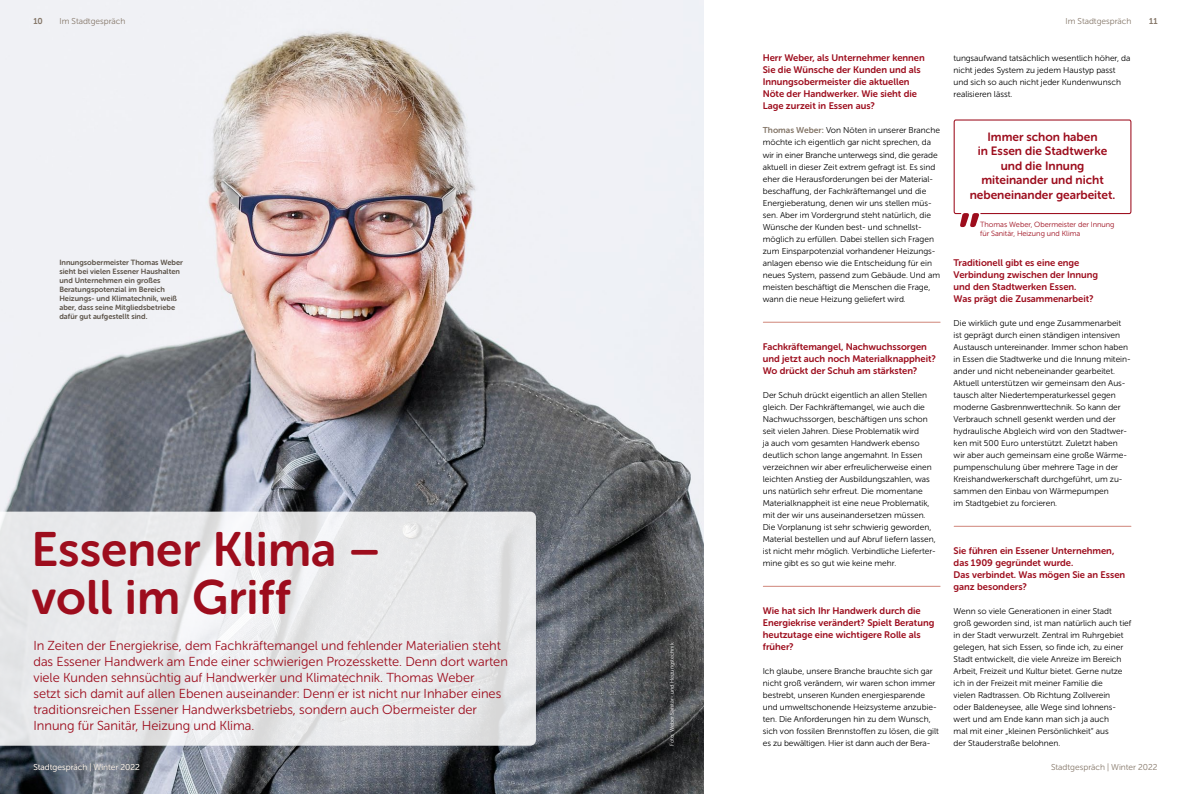
<style>
.page{position:relative;width:1191px;height:794px;background:#fff}
.page>*{position:absolute;margin:0;border:0;box-sizing:border-box;transform-origin:0 0}
.t1{font:48px/48px "Museo Sans Rounded 700";color:#9d0d1d}
.t2{font:13px/16px "Museo Sans Rounded 300";color:#9d0d1d}
.t3{font:12px/14.4px "Museo Sans Rounded 700";color:#9d0d1d;text-align:center}
.t4{font:9.5px/12px "Museo Sans Rounded 700";color:#9d0d1d}
.t5{font:8.5px/12px "Museo Sans Rounded 300";color:#000}
.t6{font:8.5px "Museo Sans Rounded 300";color:#857769}
.t7{font:8.5px "Museo Sans Rounded 300";color:#fff}
.t8{font:8.5px "Museo Sans Rounded 700";color:#857769}
.t9{font:7.5px/9px "Museo Sans Rounded 700";color:#5b5248}
.t10{font:7.5px/9px "Museo Sans Rounded 300";color:#9d0d1d}
.t11{font:5.5px "Museo Sans Rounded 300";color:#fff}
.s1{font-family:"Museo Sans Rounded 700";color:#857769}
</style>
<div class="page">
<img style="left:0;top:0;width:703px;height:794px">
<hr style="left:763px;top:322px;width:177px;height:1px;background:#cf8579">
<hr style="left:763px;top:586px;width:177px;height:1px;background:#cf8579">
<hr style="left:954px;top:526px;width:177px;height:1px;background:#cf8579">
<svg style="left:0;top:511px;width:536px;height:234px;background:#e8e9ea"></svg>
<svg style="left:953px;top:119px;width:179px;height:108px"></svg>
<p class="t8" style="left:33px;top:16px;width:11px">10</p>
<h2 class="t6" style="left:60px;top:17px;width:67px">Im Stadtgespräch</h2>
<p class="t6" style="left:1065px;top:17px;width:67px">Im Stadtgespräch</p>
<p class="t8" style="left:1149px;top:16px;width:10px">11</p>
<p class="t9" style="left:59px;top:258px;width:125px">Innungsobermeister Thomas Weber sieht bei vielen Essener Haushalten und Unternehmen ein großes<br>Beratungspotenzial im Bereich<br>Heizungs- und Klimatechnik, weiß aber, dass seine Mitgliedsbetriebe dafür gut aufgestellt sind.</p>
<h3 class="t1" style="left:32px;top:525px;width:350px">Essener Klima – voll im Griff</h3>
<p class="t2" style="left:33px;top:637px;width:476px">In Zeiten der Energiekrise, dem Fachkräftemangel und fehlender Materialien steht das Essener Handwerk am Ende einer schwierigen Prozesskette. Denn dort warten viele Kunden sehnsüchtig auf Handwerker und Klimatechnik. Thomas Weber<br>setzt sich damit auf allen Ebenen auseinander: Denn er ist nicht nur Inhaber eines traditionsreichen Essener Handwerksbetriebs, sondern auch Obermeister der Innung für Sanitär, Heizung und Klima.</p>
<h2 class="t7" style="left:33px;top:762px;width:108px">Stadtgespräch | Winter 2022</h2>
<p class="t11" style="left:669px;top:745px;width:105px;rotate:-90deg">Foto: Weber Sanitär- und Heizungstechnik</p>
<h4 class="t4" style="left:763px;top:52px;width:163px">Herr Weber, als Unternehmer kennen<br>Sie die Wünsche der Kunden und als<br>Innungsobermeister die aktuellen<br>Nöte der Handwerker. Wie sieht die<br>Lage zurzeit in Essen aus?</h4>
<p class="t5" style="left:763px;top:125px;width:179px"><span class="s1">Thomas Weber:</span> Von Nöten in unserer Branche möchte ich eigentlich gar nicht sprechen, da wir in einer Branche unterwegs sind, die gerade aktuell in dieser Zeit extrem gefragt ist. Es sind eher die Herausforderungen bei der Material&shy;beschaffung, der Fachkräftemangel und die Energieberatung, denen wir uns stellen müs&shy;sen. Aber im Vordergrund steht natürlich, die Wünsche der Kunden best- und schnellst&shy;möglich zu erfüllen. Dabei stellen sich Fragen zum Einsparpotenzial vorhandener Heizungs&shy;anlagen ebenso wie die Entscheidung für ein neues System, passend zum Gebäude. Und am meisten beschäftigt die Menschen die Frage, wann die neue Heizung geliefert wird.</p>
<h4 class="t4" style="left:763px;top:340px;width:175px">Fachkräftemangel, Nachwuchssorgen und jetzt auch noch Materialknappheit?<br>Wo drückt der Schuh am stärksten?</h4>
<p class="t5" style="left:763px;top:389px;width:174px">Der Schuh drückt eigentlich an allen Stellen gleich. Der Fachkräftemangel, wie auch die Nachwuchssorgen, beschäftigen uns schon seit vielen Jahren. Diese Problematik wird<br>ja auch vom gesamten Handwerk ebenso deutlich schon lange angemahnt. In Essen verzeichnen wir aber erfreulicherweise einen leichten Anstieg der Ausbildungszahlen, was uns natürlich sehr erfreut. Die momentane Materialknappheit ist eine neue Problematik, mit der wir uns auseinandersetzen müssen.<br>Die Vorplanung ist sehr schwierig geworden, Material bestellen und auf Abruf liefern lassen, ist nicht mehr möglich. Verbindliche Lieferter&shy;mine gibt es so gut wie keine mehr.</p>
<h4 class="t4" style="left:763px;top:604px;width:173px">Wie hat sich Ihr Handwerk durch die<br>Energiekrise verändert? Spielt Beratung heutzutage eine wichtigere Rolle als früher?</h4>
<p class="t5" style="left:763px;top:665px;width:178px">Ich glaube, unsere Branche brauchte sich gar nicht groß verändern, wir waren schon immer bestrebt, unseren Kunden energiesparende und umweltschonende Heizsysteme anzubie&shy;ten. Die Anforderungen hin zu dem Wunsch, sich von fossilen Brennstoffen zu lösen, die gilt es zu bewältigen. Hier ist dann auch der Bera-</p>
<p class="t5" style="left:953px;top:53px;width:178px">tungsaufwand tatsächlich wesentlich höher, da nicht jedes System zu jedem Haustyp passt und sich so auch nicht jeder Kundenwunsch realisieren lässt.</p>
<p class="t3" style="left:969px;top:130px;width:147px">Immer schon haben<br>in Essen die Stadtwerke und die Innung miteinander und nicht nebeneinander gearbeitet.</p>
<p class="t10" style="left:980px;top:220px;width:136px">Thomas Weber, Obermeister der Innung für Sanitär, Heizung und Klima</p>
<h4 class="t4" style="left:953px;top:256px;width:146px">Traditionell gibt es eine enge<br>Verbindung zwischen der Innung und den Stadtwerken Essen.<br>Was prägt die Zusammenarbeit?</h4>
<p class="t5" style="left:953px;top:317px;width:177px">Die wirklich gute und enge Zusammenarbeit ist geprägt durch einen ständigen intensiven Austausch untereinander. Immer schon haben in Essen die Stadtwerke und die Innung mitein&shy;ander und nicht nebeneinander gearbeitet.<br>Aktuell unterstützen wir gemeinsam den Aus&shy;tausch alter Niedertemperaturkessel gegen moderne Gasbrennwerttechnik. So kann der Verbrauch schnell gesenkt werden und der hydraulische Abgleich wird von den Stadtwer&shy;ken mit 500 Euro unterstützt. Zuletzt haben wir aber auch gemeinsam eine große Wärme&shy;pumpenschulung über mehrere Tage in der Kreishandwerkerschaft durchgeführt, um zu&shy;sammen den Einbau von Wärmepumpen<br>im Stadtgebiet zu forcieren.</p>
<h4 class="t4" style="left:953px;top:544px;width:173px">Sie führen ein Essener Unternehmen, das 1909 gegründet wurde.<br>Das verbindet. Was mögen Sie an Essen ganz besonders?</h4>
<p class="t5" style="left:953px;top:605px;width:179px">Wenn so viele Generationen in einer Stadt groß geworden sind, ist man natürlich auch tief in der Stadt verwurzelt. Zentral im Ruhrgebiet gelegen, hat sich Essen, so finde ich, zu einer Stadt entwickelt, die viele Anreize im Bereich Arbeit, Freizeit und Kultur bietet. Gerne nutze ich in der Freizeit mit meiner Familie die<br>vielen Radtrassen. Ob Richtung Zollverein<br>oder Baldeneysee, alle Wege sind lohnens&shy;wert und am Ende kann man sich ja auch<br>mal mit einer „kleinen Persönlichkeit“ aus<br>der Stauderstraße belohnen.</p>
<p class="t6" style="left:1051px;top:762px;width:108px">Stadtgespräch | Winter 2022</p>
</div>
